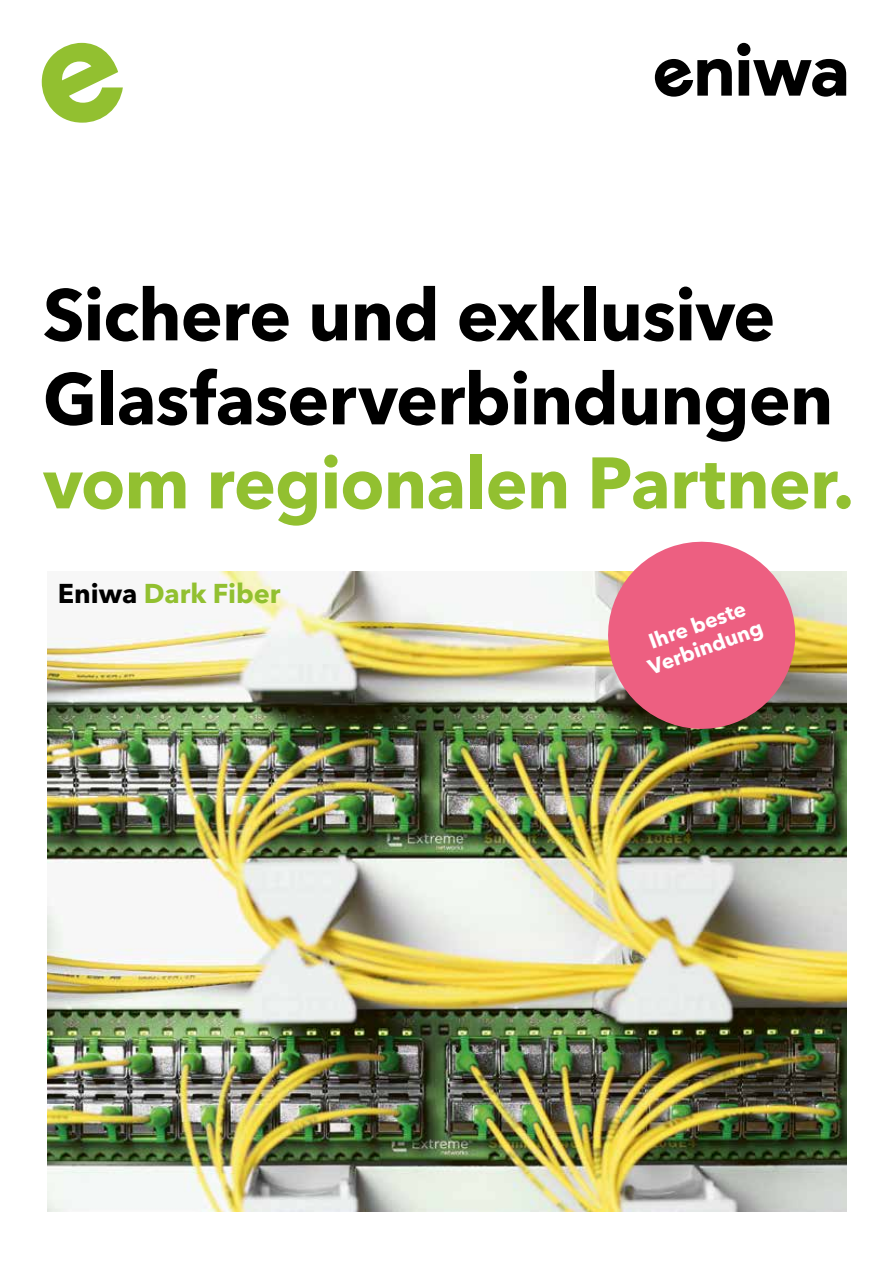
<style>
.page{position:relative;width:893px;height:1263px;background:#fff}
.page>*{position:absolute;margin:0;border:0;box-sizing:border-box;transform-origin:0 0}
.t1{font:700 72px/84px "Avenir Next LT Pro";letter-spacing:-.01em;color:#000}
.t2{font:700 72px "Avenir Next LT Pro";letter-spacing:-.015em;color:#92c030}
.t3{font:700 27px "Avenir Next LT Pro";letter-spacing:-.005em;color:#92c030}
.t4{font:700 21px/24px "Avenir Next LT Pro";color:#fff;text-align:center}
.s1{color:#000}
</style>
<div class="page">
<img style="left:48px;top:571px;width:798px;height:641px">
<svg style="left:655px;top:43px;width:191px;height:54px"></svg>
<svg style="left:42px;top:43px;width:81px;height:80px"></svg>
<img style="left:596px;top:541px;width:211px;height:200px">
<p class="t1" style="left:43px;top:273px;width:792px">Sichere und exklusive<br>Glasfaserverbindungen</p>
<p class="t2" style="left:43px;top:439px;width:813px">vom regionalen Partner.</p>
<p class="t3" style="left:58px;top:577px;width:224px"><span class="s1">Eniwa</span> Dark Fiber</p>
<p class="t4" style="left:636px;top:634px;width:122px;rotate:-20deg">Ihre beste<br>Verbindung</p>
</div>
